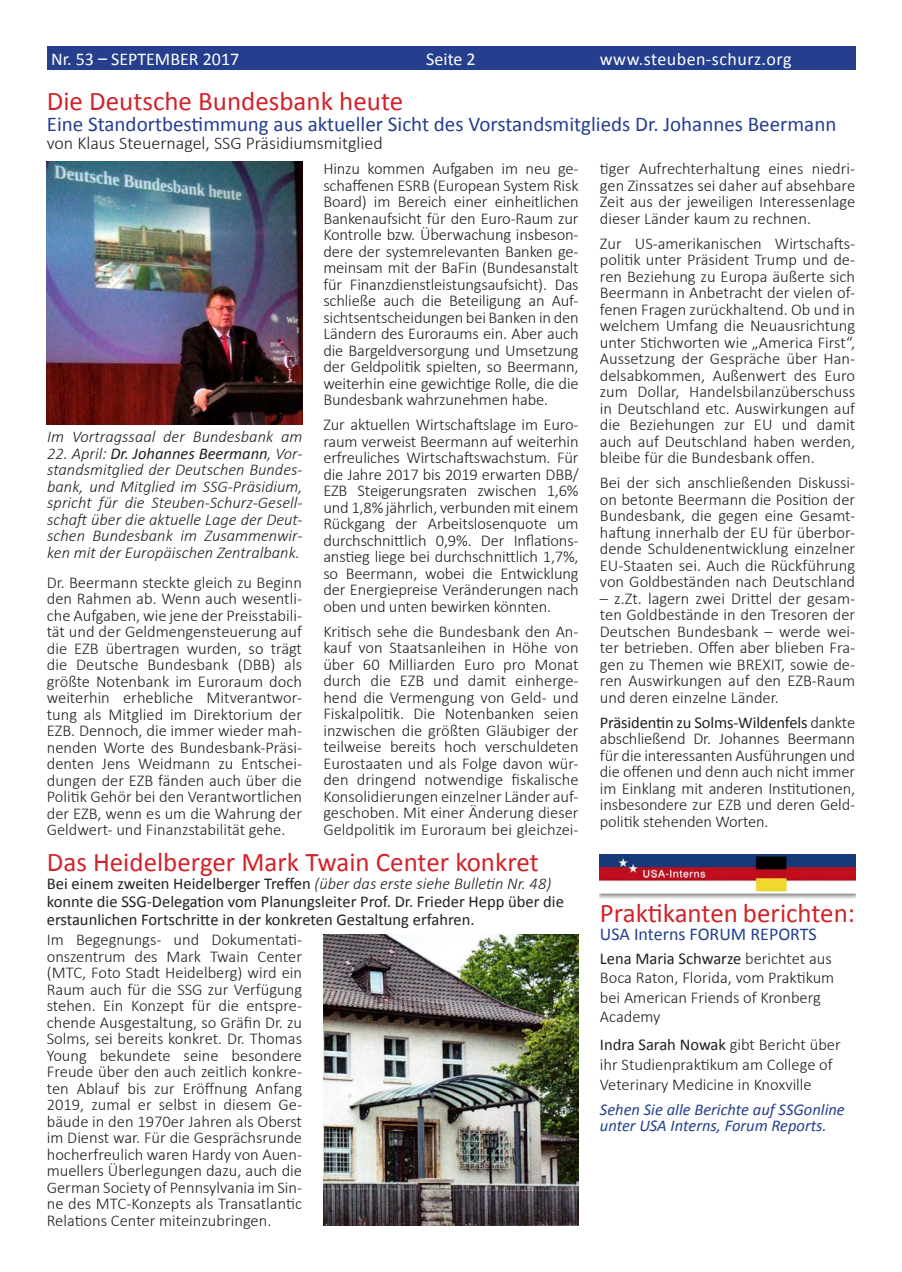
<style>
.page{position:relative;width:902px;height:1272px;background:#fff}
.page>*{position:absolute;margin:0;border:0;box-sizing:border-box;transform-origin:0 0}
.t1{font:27px "Calibri";color:#d1232a}
.t2{font:21px "Calibri";color:#253f8e}
.t3{font:300 18px "Calibri";color:#231f20}
.t4{font:18px "Calibri";color:#fff}
.t5{font:18px "Calibri";letter-spacing:.025em;color:#fff}
.t6{font:18px "Calibri";color:#253f8e}
.t7{font:300 16.5px/16.5px "Calibri";color:#231f20;text-align:justify}
.t8{font:italic 300 16.5px/16.5px "Calibri";color:#231f20;text-align:justify}
.t9{font:16.5px/18px "Calibri";color:#231f20}
.t10{font:italic 16.5px/16.5px "Calibri";color:#253f8e}
.s1{font-weight:400}
.s2{font-weight:300;font-style:italic}
</style>
<div class="page">
<div style="left:47px;top:47px;width:808px;height:23px;background:#253f8e"></div>
<img style="left:47px;top:162px;width:255px;height:262px">
<img style="left:323px;top:934px;width:255px;height:291px">
<img style="left:600px;top:854px;width:255px;height:44px">
<p class="t4" style="left:51px;top:47px;width:190px">Nr. 53 – SEPTEMBER 2017</p>
<p class="t4" style="left:426px;top:47px;width:51px">Seite 2</p>
<p class="t5" style="left:600px;top:47px;width:193px">www.steuben-schurz.org</p>
<h1 class="t1" style="left:47px;top:84px;width:358px">Die Deutsche Bundesbank heute</h1>
<p class="t2" style="left:47px;top:110px;width:791px">Eine Standortbestimmung aus aktueller Sicht des Vorstandsmitglieds Dr. Johannes Beermann</p>
<p class="t3" style="left:47px;top:131px;width:337px">von Klaus Steuernagel, SSG Präsidiumsmitglied</p>
<p class="t8" style="left:47px;top:428px;width:257px">Im Vortragssaal der Bundesbank am</p>
<p class="t8" style="left:47px;top:444px;width:257px">22. April: <span class="s1">Dr. Johannes Beermann</span>, Vor&shy;standsmitglied der Deutschen Bundes&shy;bank, und Mitglied im SSG-Präsidium, spricht für die Steuben-Schurz-Gesell&shy;schaft über die aktuelle Lage der Deut&shy;schen Bundesbank im Zusammenwir&shy;ken mit der Europäischen Zentralbank.</p>
<p class="t7" style="left:47px;top:574px;width:257px">Dr. Beermann steckte gleich zu Beginn den Rahmen ab. Wenn auch wesentli&shy;che Aufgaben, wie jene der Preisstabili&shy;tät und der Geldmengensteuerung auf die EZB übertragen wurden, so trägt die Deutsche Bundesbank (DBB) als größte Notenbank im Euroraum doch weiterhin erhebliche Mitverantwor&shy;tung als Mitglied im Direktorium der EZB. Dennoch, die immer wieder mah&shy;nenden Worte des Bundesbank-Präsi&shy;denten Jens Weidmann zu Entschei&shy;dungen der EZB fänden auch über die Politik Gehör bei den Verantwortlichen der EZB, wenn es um die Wahrung der Geldwert- und Finanzstabilität gehe.</p>
<p class="t7" style="left:323px;top:160px;width:257px">Hinzu kommen Aufgaben im neu ge&shy;schaffenen ESRB (European System Risk Board) im Bereich einer einheitlichen Bankenaufsicht für den Euro-Raum zur Kontrolle bzw. Überwachung insbeson&shy;dere der systemrelevanten Banken ge&shy;meinsam mit der BaFin (Bundesanstalt für Finanzdienstleistungsaufsicht). Das schließe auch die Beteiligung an Auf&shy;sichtsentscheidungen bei Banken in den Ländern des Euroraums ein. Aber auch die Bargeldversorgung und Umsetzung der Geldpolitik spielten, so Beermann, weiterhin eine gewichtige Rolle, die die Bundesbank wahrzunehmen habe.</p>
<p class="t7" style="left:323px;top:416px;width:257px">Zur aktuellen Wirtschaftslage im Euro&shy;raum verweist Beermann auf weiterhin erfreuliches Wirtschaftswachstum. Für die Jahre 2017 bis 2019 erwarten DBB/ EZB Steigerungsraten zwischen 1,6% und 1,8% jährlich, verbunden mit einem Rückgang der Arbeitslosenquote um durchschnittlich 0,9%. Der Inflations&shy;anstieg liege bei durchschnittlich 1,7%, so Beermann, wobei die Entwicklung der Energiepreise Veränderungen nach oben und unten bewirken könnten.</p>
<p class="t7" style="left:323px;top:623px;width:257px">Kritisch sehe die Bundesbank den An&shy;kauf von Staatsanleihen in Höhe von über 60 Milliarden Euro pro Monat durch die EZB und damit einherge&shy;hend die Vermengung von Geld- und Fiskalpolitik. Die Notenbanken seien inzwischen die größten Gläubiger der teilweise bereits hoch verschuldeten Eurostaaten und als Folge davon wür&shy;den dringend notwendige fiskalische Konsolidierungen einzelner Länder auf&shy;geschoben. Mit einer Änderung dieser Geldpolitik im Euroraum bei gleichzei-</p>
<h1 class="t1" style="left:47px;top:845px;width:493px">Das Heidelberger Mark Twain Center konkret</h1>
<p class="t9" style="left:47px;top:874px;width:518px">Bei einem zweiten Heidelberger Treffen <span class="s2">(über das erste siehe Bulletin Nr. 48) </span>konnte die SSG-Delegation vom Planungsleiter Prof. Dr. Frieder Hepp über die erstaunlichen Fortschritte in der konkreten Gestaltung erfahren.</p>
<p class="t7" style="left:47px;top:931px;width:257px">Im Begegnungs- und Dokumentati&shy;onszentrum des Mark Twain Center (MTC, Foto Stadt Heidelberg) wird ein Raum auch für die SSG zur Verfügung stehen. Ein Konzept für die entspre&shy;chende Ausgestaltung, so Gräfin Dr. zu Solms, sei bereits konkret. Dr. Thomas Young bekundete seine besondere Freude über den auch zeitlich konkre&shy;ten Ablauf bis zur Eröffnung Anfang 2019, zumal er selbst in diesem Ge&shy;bäude in den 1970er Jahren als Oberst im Dienst war. Für die Gesprächsrunde hocherfreulich waren Hardy von Auen&shy;muellers Überlegungen dazu, auch die German Society of Pennsylvania im Sin&shy;ne des MTC-Konzepts als Transatlantic Relations Center miteinzubringen.</p>
<p class="t7" style="left:600px;top:160px;width:257px">tiger Aufrechterhaltung eines niedri&shy;gen Zinssatzes sei daher auf absehbare Zeit aus der jeweiligen Interessenlage dieser Länder kaum zu rechnen.</p>
<p class="t7" style="left:600px;top:235px;width:257px">Zur US-amerikanischen Wirtschafts&shy;politik unter Präsident Trump und de&shy;ren Beziehung zu Europa äußerte sich Beermann in Anbetracht der vielen of&shy;fenen Fragen zurückhaltend. Ob und in welchem Umfang die Neuausrichtung unter Stichworten wie „America First“, Aussetzung der Gespräche über Han&shy;delsabkommen, Außenwert des Euro zum Dollar, Handelsbilanzüberschuss in Deutschland etc. Auswirkungen auf die Beziehungen zur EU und damit auch auf Deutschland haben werden, bleibe für die Bundesbank offen.</p>
<p class="t7" style="left:600px;top:474px;width:257px">Bei der sich anschließenden Diskussi&shy;on betonte Beermann die Position der Bundesbank, die gegen eine Gesamt&shy;haftung innerhalb der EU für überbor&shy;dende Schuldenentwicklung einzelner EU-Staaten sei. Auch die Rückführung von Goldbeständen nach Deutschland</p>
<p class="t7" style="left:600px;top:590px;width:257px">– z.Zt. lagern zwei Drittel der gesam&shy;ten Goldbestände in den Tresoren der Deutschen Bundesbank – werde wei&shy;ter betrieben. Offen aber blieben Fra&shy;gen zu Themen wie BREXIT, sowie de&shy;ren Auswirkungen auf den EZB-Raum und deren einzelne Länder.</p>
<p class="t7" style="left:600px;top:714px;width:257px"><span class="s1">Präsidentin zu Solms-Wildenfels</span> dankte abschließend Dr. Johannes Beermann für die interessanten Ausführungen und die offenen und denn auch nicht immer im Einklang mit anderen Institutionen, insbesondere zur EZB und deren Geld&shy;politik stehenden Worten.</p>
<h1 class="t1" style="left:600px;top:896px;width:257px">Praktikanten berichten:</h1>
<p class="t6" style="left:600px;top:922px;width:218px">USA Interns FORUM REPORTS</p>
<p class="t7" style="left:600px;top:948px;width:236px;line-height:19.5px;text-align:left"><span class="s1">Lena Maria Schwarze</span> berichtet aus<br>Boca Raton, Florida, vom Praktikum bei American Friends of Kronberg<br>Academy</p>
<p class="t7" style="left:600px;top:1035px;width:242px;line-height:19.5px;text-align:left"><span class="s1">Indra Sarah Nowak</span> gibt Bericht über ihr Studienpraktikum am College of<br>Veterinary Medicine in Knoxville</p>
<p class="t10" style="left:600px;top:1100px;width:246px">Sehen Sie alle Berichte auf SSGonline unter USA Interns, Forum Reports.</p>
</div>
